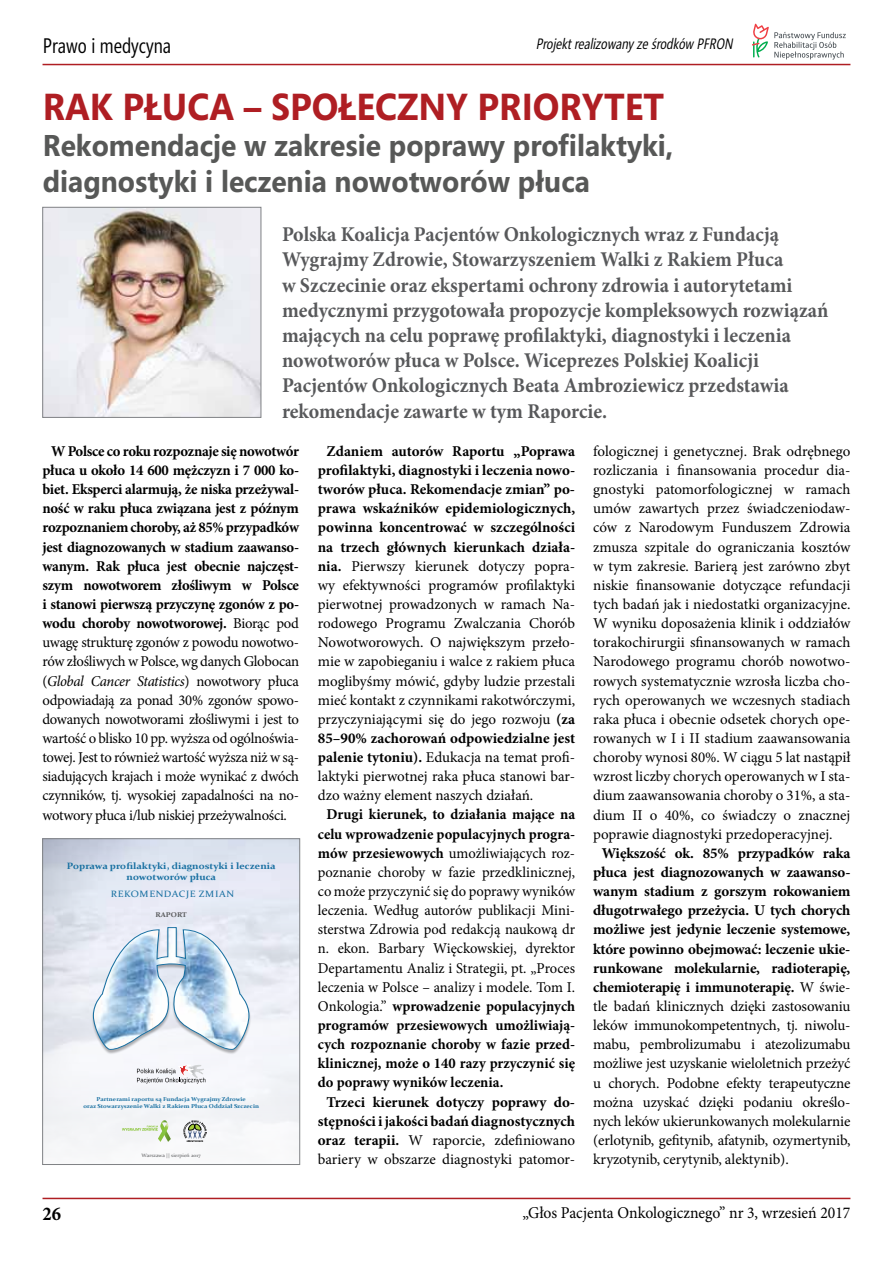
<style>
.page{position:relative;width:893px;height:1263px;background:#fff}
.page>*{position:absolute;margin:0;border:0;box-sizing:border-box;transform-origin:0 0}
.t1{font:700 37.5px "Segoe";color:#af1e23;scale:.94 1}
.t2{font:700 30px/36px "Segoe";color:#575857;scale:.94 1}
.t3{font:700 21px/25.2px "Minion Pro";color:#58595b;scale:.95 1}
.t4{font:21px "Segoe Condensed";color:#000;scale:.95 1}
.t5{font:700 19.5px "Minion Pro";color:#000;scale:.95 1}
.t6{font:16.5px "Minion Pro";color:#000;scale:.95 1}
.t7{font:15px/19.2px "Minion Pro";color:#000;text-align:justify}
.t8{font:700 15px "Minion Pro";color:#000}
.t9{font:italic 15px "Segoe Condensed";color:#000;scale:.95 1}
.t10{font:700 9.15px/10.9px "Constantia";color:#176fa1;text-align:center;scale:1.1 1}
.t11{font:9.15px "Constantia";letter-spacing:.06em;color:#176fa1;scale:1.1 1}
.t12{font:700 6.9px "Constantia";color:#58595b;scale:1.1 1}
.t13{font:700 5.7px/6.8px "Constantia";color:#176fa1;text-align:center;scale:1.1 1}
.t14{font:4.8px "Constantia";color:#58595b;scale:1.1 1}
.s1{font-weight:700}
.s2{font-style:italic}
.s3{font-weight:400}
</style>
<div class="page">
<hr style="left:43px;top:64px;width:807px;height:1px;background:#af1e23">
<hr style="left:43px;top:1198px;width:807px;height:1px;background:#af1e23">
<svg style="left:752px;top:24px;width:94px;height:36px"></svg>
<svg style="left:137px;top:1065px;width:68px;height:18px"></svg>
<div style="left:91px;top:928px;width:161px;height:126px;background:#000;opacity:.3"></div>
<svg style="left:93px;top:927px;width:156px;height:123px"></svg>
<svg style="left:183px;top:1120px;width:24px;height:22px"></svg>
<svg style="left:122px;top:1120px;width:49px;height:22px"></svg>
<div style="left:43px;top:838px;width:257px;height:326px;border:1px solid #808285"></div>
<img style="left:45px;top:209px;width:214px;height:207px">
<div style="left:43px;top:207px;width:218px;height:211px;border:1px solid #808285"></div>
<h3 class="t4" style="left:43px;top:32px;width:137px">Prawo i medycyna</h3>
<p class="t9" style="left:536px;top:34px;width:212px">Projektrealizowanyześrodków PFRON</p>
<h1 class="t1" style="left:43px;top:81px;width:663px">Rak płuca – społeczny priorytet</h1>
<h2 class="t2" style="left:43px;top:127px;width:673px">Rekomendacje w zakresie poprawy profilaktyki, diagnostyki i leczenia nowotworów płuca</h2>
<p class="t3" style="left:282px;top:222px;width:577px">Polska Koalicja Pacjentów Onkologicznych wraz z Fundacją Wygrajmy Zdrowie, Stowarzyszeniem Walki z Rakiem Płuca<br>w Szczecinie oraz ekspertami ochrony zdrowia i autorytetami medycznymi przygotowała propozycje kompleksowych rozwiązań mających na celu poprawę profilaktyki, diagnostyki i leczenia nowotworów płuca w Polsce. Wiceprezes Polskiej Koalicji Pacjentów Onkologicznych Beata Ambroziewicz przedstawia rekomendacje zawarte w tym Raporcie.</p>
<p class="t7" style="left:43px;top:441px;width:258px;text-indent:8px"><span class="s1">W Polsce co roku rozpoznaje się nowotwór płuca u około 14 600 mężczyzn i 7 000 ko&shy;biet. Eksperci alarmują, że niska przeżywal&shy;ność w raku płuca związana jest z późnym rozpoznaniem choroby, aż 85% przypadków jest diagnozowanych w stadium zaawanso&shy;wanym. Rak płuca jest obecnie najczęst&shy;szym nowotworem złośliwym w Polsce i stanowi pierwszą przyczynę zgonów z po&shy;wodu choroby nowotworowej.</span> Biorąc pod uwagę strukturę zgonów z powodu nowotwo&shy;rów złośliwych w Polsce, wg danych Globocan (<span class="s2">Global Cancer Statistics</span>) nowotwory płuca odpowiadają za ponad 30% zgonów spowo&shy;dowanych nowotworami złośliwymi i jest to wartość o blisko 10 pp. wyższa od ogólnoświa&shy;towej. Jest to również wartość wyższa niż w są&shy;siadujących krajach i może wynikać z dwóch czynników, tj. wysokiej zapadalności na no&shy;wotwory płuca i/lub niskiej przeżywalności.</p>
<p class="t7" style="left:318px;top:441px;width:259px;text-indent:9px"><span class="s1">Zdaniem autorów Raportu „Poprawa profilaktyki, diagnostyki i leczenia nowo&shy;tworów płuca. Rekomendacje zmian” po&shy;prawa wskaźników epidemiologicznych, powinna koncentrować w szczególności na trzech głównych kierunkach działa&shy;nia.</span> Pierwszy kierunek dotyczy popra&shy;wy efektywności programów profilaktyki pierwotnej prowadzonych w ramach Na&shy;rodowego Programu Zwalczania Chorób Nowotworowych. O największym przeło&shy;mie w zapobieganiu i walce z rakiem płuca moglibyśmy mówić, gdyby ludzie przestali mieć kontakt z czynnikami rakotwórczymi, przyczyniającymi się do jego rozwoju <span class="s1">(za 85–90% zachorowań odpowiedzialne jest palenie tytoniu).</span> Edukacja na temat profi&shy;laktyki pierwotnej raka płuca stanowi bar&shy;dzo ważny element naszych działań.</p>
<p class="t8" style="left:326px;top:804px;width:250px">Drugi kierunek, to działania mające na</p>
<p class="t8" style="left:318px;top:823px;width:259px">celu wprowadzenie populacyjnych progra-</p>
<p class="t7" style="left:318px;top:843px;width:259px"><span class="s1">mów przesiewowych</span> umożliwiających roz-</p>
<p class="t7" style="left:318px;top:862px;width:259px">poznanie choroby w fazie przedklinicznej,</p>
<p class="t7" style="left:318px;top:882px;width:259px">co może przyczynić się do poprawy wyników</p>
<p class="t7" style="left:318px;top:901px;width:259px">leczenia. Według autorów publikacji Mini-</p>
<p class="t7" style="left:318px;top:920px;width:259px">sterstwa Zdrowia pod redakcją naukową dr</p>
<p class="t7" style="left:318px;top:939px;width:259px">n. ekon. Barbary Więckowskiej, dyrektor</p>
<p class="t7" style="left:318px;top:958px;width:259px">Departamentu Analiz i Strategii, pt. „Proces</p>
<p class="t7" style="left:318px;top:977px;width:259px">leczenia w Polsce – analizy i modele. Tom I.</p>
<p class="t8" style="left:318px;top:995px;width:259px"><span class="s3">Onkologia.”</span> wprowadzenie populacyjnych</p>
<p class="t8" style="left:318px;top:1015px;width:259px">programów przesiewowych umożliwiają-</p>
<p class="t8" style="left:318px;top:1034px;width:259px">cych rozpoznanie choroby w fazie przed-</p>
<p class="t8" style="left:318px;top:1053px;width:259px">klinicznej, może o 140 razy przyczynić się</p>
<p class="t8" style="left:318px;top:1072px;width:187px">do poprawy wyników leczenia.</p>
<p class="t8" style="left:326px;top:1091px;width:250px">Trzeci kierunek dotyczy poprawy do-</p>
<p class="t8" style="left:318px;top:1110px;width:259px">stępności i jakości badań diagnostycznych</p>
<p class="t7" style="left:318px;top:1130px;width:259px"><span class="s1">oraz terapii.</span> W raporcie, zdefiniowano</p>
<p class="t7" style="left:318px;top:1149px;width:259px">bariery w obszarze diagnostyki patomor-</p>
<p class="t10" style="left:67px;top:860px;width:191px">Poprawa profilaktyki, diagnostyki i leczenia nowotworów płuca</p>
<p class="t11" style="left:111px;top:888px;width:114px">REKOMENDACJE ZMIAN</p>
<p class="t12" style="left:156px;top:910px;width:30px">RAPORT</p>
<p class="t13" style="left:83px;top:1095px;width:161px">Partnerami raportu są Fundacja Wygrajmy Zdrowie<br>oraz Stowarzyszenie Walki z Rakiem Płuca Oddział Szczecin</p>
<p class="t14" style="left:142px;top:1152px;width:55px">Warszawa || sierpień 2017</p>
<p class="t7" style="left:593px;top:442px;width:259px">fologicznej i genetycznej. Brak odrębnego rozliczania i finansowania procedur dia&shy;gnostyki patomorfologicznej w ramach umów zawartych przez świadczeniodaw&shy;ców z Narodowym Funduszem Zdrowia zmusza szpitale do ograniczania kosztów w tym zakresie. Barierą jest zarówno zbyt niskie finansowanie dotyczące refundacji tych badań jak i niedostatki organizacyjne.<br>W wyniku doposażenia klinik i oddziałów torakochirurgii sfinansowanych w ramach Narodowego programu chorób nowotwo&shy;rowych systematycznie wzrosła liczba cho&shy;rych operowanych we wczesnych stadiach raka płuca i obecnie odsetek chorych ope&shy;rowanych w I i II stadium zaawansowania choroby wynosi 80%. W ciągu 5 lat nastąpił wzrost liczby chorych operowanych w I sta&shy;dium zaawansowania choroby o 31%, a sta&shy;dium II o 40%, co świadczy o znacznej poprawie diagnostyki przedoperacyjnej.</p>
<p class="t7" style="left:593px;top:843px;width:259px;text-indent:9px"><span class="s1">Większość ok. 85% przypadków raka płuca jest diagnozowanych w zaawanso&shy;wanym stadium z gorszym rokowaniem długotrwałego przeżycia. U tych chorych możliwe jest jedynie leczenie systemowe, które powinno obejmować: leczenie ukie&shy;runkowane molekularnie, radioterapię, chemioterapię i immunoterapię.</span> W świe&shy;tle badań klinicznych dzięki zastosowaniu leków immunokompetentnych, tj. niwolu&shy;mabu, pembrolizumabu i atezolizumabu możliwe jest uzyskanie wieloletnich przeżyć u chorych. Podobne efekty terapeutyczne można uzyskać dzięki podaniu określo&shy;nych leków ukierunkowanych molekularnie (erlotynib, gefitynib, afatynib, ozymertynib, kryzotynib, cerytynib, alektynib).</p>
<h3 class="t5" style="left:43px;top:1200px;width:21px">26</h3>
<p class="t6" style="left:523px;top:1202px;width:347px">„Głos Pacjenta Onkologicznego” nr 3, wrzesień 2017</p>
</div>
